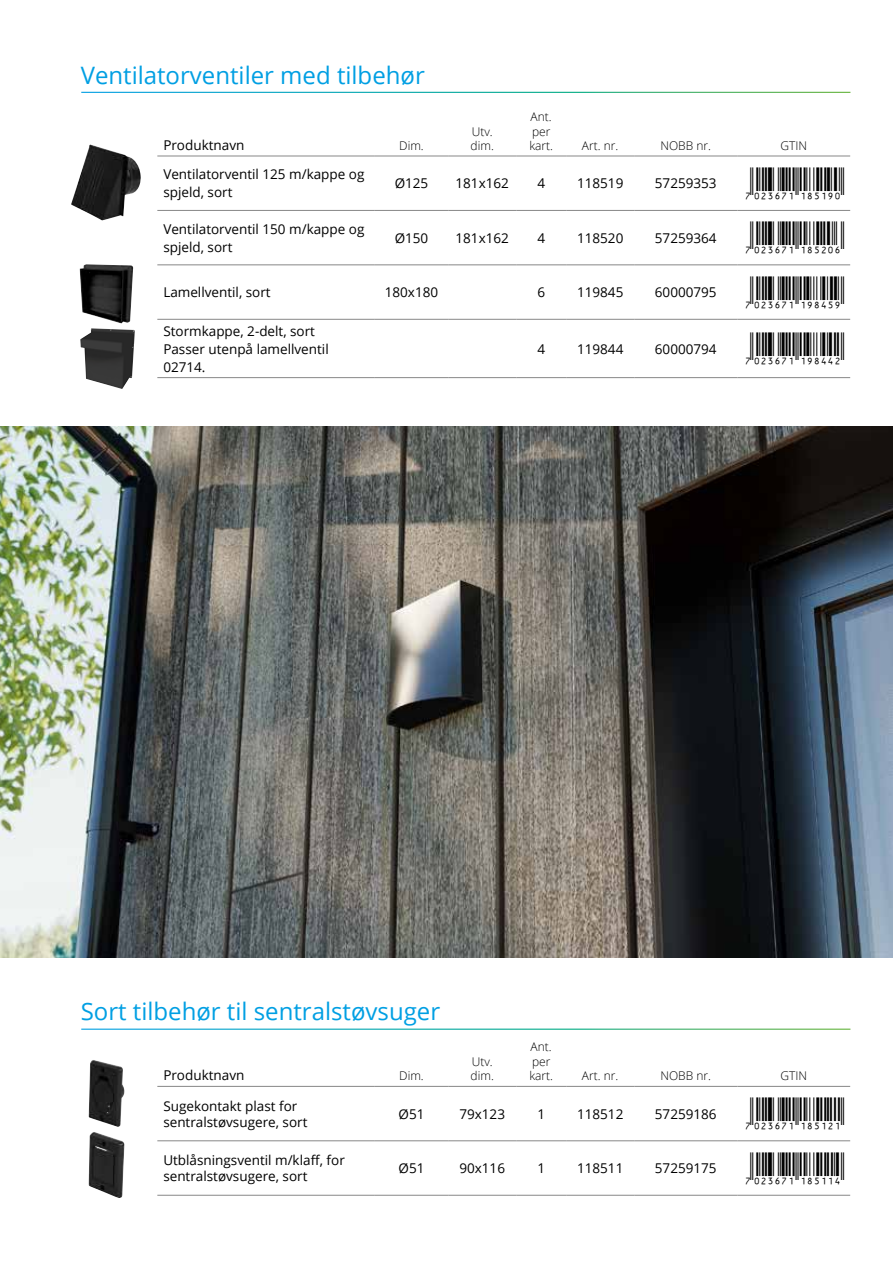
<style>
.page{position:relative;width:893px;height:1263px;background:#fff}
.page>*{position:absolute;margin:0;border:0;box-sizing:border-box;transform-origin:0 0}
.t1{font:31.5px "Viisas EAN Matala";color:#000}
.t2{font:24px "Open Sans";color:#009fe3}
.t3{font:13.5px/18px "Open Sans";color:#000}
.t4{font:300 12px/14.4px "Open Sans";color:#000}
</style>
<div class="page">
<img style="left:71px;top:144px;width:70px;height:76px">
<img style="left:89px;top:1132px;width:35px;height:66px">
<img style="left:0;top:426px;width:893px;height:532px">
<img style="left:80px;top:264px;width:53px;height:59px">
<img style="left:80px;top:328px;width:55px;height:61px">
<img style="left:89px;top:1060px;width:35px;height:67px">
<hr style="left:157px;top:156px;width:218px;height:1px;background:#878787">
<hr style="left:448px;top:156px;width:68px;height:1px;background:#878787">
<hr style="left:516px;top:156px;width:50px;height:1px;background:#878787">
<hr style="left:566px;top:156px;width:68px;height:1px;background:#878787">
<hr style="left:634px;top:156px;width:103px;height:1px;background:#878787">
<hr style="left:737px;top:156px;width:113px;height:1px;background:#878787">
<hr style="left:157px;top:210px;width:218px;height:1px;background:#878787">
<hr style="left:375px;top:210px;width:73px;height:1px;background:#878787">
<hr style="left:448px;top:210px;width:68px;height:1px;background:#878787">
<hr style="left:516px;top:210px;width:50px;height:1px;background:#878787">
<hr style="left:566px;top:210px;width:68px;height:1px;background:#878787">
<hr style="left:634px;top:210px;width:103px;height:1px;background:#878787">
<hr style="left:737px;top:210px;width:113px;height:1px;background:#878787">
<hr style="left:157px;top:265px;width:218px;height:1px;background:#878787">
<hr style="left:375px;top:265px;width:73px;height:1px;background:#878787">
<hr style="left:448px;top:265px;width:68px;height:1px;background:#878787">
<hr style="left:516px;top:265px;width:50px;height:1px;background:#878787">
<hr style="left:566px;top:265px;width:68px;height:1px;background:#878787">
<hr style="left:634px;top:265px;width:103px;height:1px;background:#878787">
<hr style="left:737px;top:265px;width:113px;height:1px;background:#878787">
<hr style="left:157px;top:319px;width:218px;height:1px;background:#878787">
<hr style="left:375px;top:319px;width:73px;height:1px;background:#878787">
<hr style="left:448px;top:319px;width:68px;height:1px;background:#878787">
<hr style="left:516px;top:319px;width:50px;height:1px;background:#878787">
<hr style="left:566px;top:319px;width:68px;height:1px;background:#878787">
<hr style="left:634px;top:319px;width:103px;height:1px;background:#878787">
<hr style="left:737px;top:319px;width:113px;height:1px;background:#878787">
<hr style="left:157px;top:377px;width:218px;height:1px;background:#878787">
<hr style="left:375px;top:377px;width:73px;height:1px;background:#878787">
<hr style="left:448px;top:377px;width:68px;height:1px;background:#878787">
<hr style="left:516px;top:377px;width:50px;height:1px;background:#878787">
<hr style="left:566px;top:377px;width:68px;height:1px;background:#878787">
<hr style="left:634px;top:377px;width:103px;height:1px;background:#878787">
<hr style="left:737px;top:377px;width:113px;height:1px;background:#878787">
<hr style="left:375px;top:156px;width:73px;height:1px;background:#878787">
<hr style="left:157px;top:1086px;width:218px;height:1px;background:#878787">
<hr style="left:375px;top:1086px;width:73px;height:1px;background:#878787">
<hr style="left:448px;top:1086px;width:68px;height:1px;background:#878787">
<hr style="left:516px;top:1086px;width:50px;height:1px;background:#878787">
<hr style="left:157px;top:1140px;width:218px;height:1px;background:#878787">
<hr style="left:375px;top:1140px;width:73px;height:1px;background:#878787">
<hr style="left:448px;top:1140px;width:68px;height:1px;background:#878787">
<hr style="left:516px;top:1140px;width:50px;height:1px;background:#878787">
<hr style="left:566px;top:1140px;width:68px;height:1px;background:#878787">
<hr style="left:634px;top:1140px;width:103px;height:1px;background:#878787">
<hr style="left:737px;top:1140px;width:113px;height:1px;background:#878787">
<hr style="left:157px;top:1195px;width:218px;height:1px;background:#878787">
<hr style="left:375px;top:1195px;width:73px;height:1px;background:#878787">
<hr style="left:448px;top:1195px;width:68px;height:1px;background:#878787">
<hr style="left:516px;top:1195px;width:50px;height:1px;background:#878787">
<hr style="left:566px;top:1195px;width:68px;height:1px;background:#878787">
<hr style="left:634px;top:1195px;width:103px;height:1px;background:#878787">
<hr style="left:737px;top:1195px;width:113px;height:1px;background:#878787">
<hr style="left:737px;top:1086px;width:113px;height:1px;background:#878787">
<hr style="left:566px;top:1086px;width:68px;height:1px;background:#878787">
<hr style="left:634px;top:1086px;width:103px;height:1px;background:#878787">
<h2 class="t2" style="left:81px;top:58px;width:346px">Ventilatorventiler med tilbehør</h2>
<p class="t3" style="left:163px;top:136px;width:83px">Produktnavn</p>
<p class="t4" style="left:399px;top:138px;width:26px">Dim.</p>
<p class="t4" style="left:471px;top:124px;width:25px">Utv. dim.</p>
<p class="t4" style="left:529px;top:109px;width:25px">Ant. per kart.</p>
<p class="t4" style="left:582px;top:138px;width:38px">Art. nr.</p>
<p class="t4" style="left:660px;top:138px;width:52px">NOBB nr.</p>
<p class="t4" style="left:780px;top:138px;width:28px">GTIN</p>
<p class="t3" style="left:163px;top:165px;width:203px">Ventilatorventil 125 m/kappe og spjeld, sort</p>
<p class="t3" style="left:395px;top:174px;width:35px">Ø125</p>
<p class="t3" style="left:455px;top:174px;width:55px">181x162</p>
<p class="t3" style="left:537px;top:174px;width:9px">4</p>
<p class="t3" style="left:577px;top:174px;width:48px">118519</p>
<p class="t3" style="left:655px;top:174px;width:63px">57259353</p>
<h1 class="t1" style="left:743px;top:167px;width:102px">*7023671185190*</h1>
<p class="t3" style="left:163px;top:220px;width:203px">Ventilatorventil 150 m/kappe og spjeld, sort</p>
<p class="t3" style="left:395px;top:229px;width:35px">Ø150</p>
<p class="t3" style="left:455px;top:229px;width:55px">181x162</p>
<p class="t3" style="left:537px;top:229px;width:9px">4</p>
<p class="t3" style="left:577px;top:229px;width:48px">118520</p>
<p class="t3" style="left:655px;top:229px;width:63px">57259364</p>
<h1 class="t1" style="left:743px;top:221px;width:102px">*7023671185206*</h1>
<p class="t3" style="left:163px;top:283px;width:109px">Lamellventil, sort</p>
<p class="t3" style="left:385px;top:283px;width:55px">180x180</p>
<p class="t3" style="left:537px;top:283px;width:9px">6</p>
<p class="t3" style="left:577px;top:283px;width:48px">119845</p>
<p class="t3" style="left:655px;top:283px;width:63px">60000795</p>
<h1 class="t1" style="left:743px;top:276px;width:102px">*7023671198459*</h1>
<p class="t3" style="left:163px;top:321px;width:167px">Stormkappe, 2-delt, sort<br>Passer utenpå lamellventil<br>02714.</p>
<p class="t3" style="left:537px;top:339px;width:9px">4</p>
<p class="t3" style="left:577px;top:339px;width:48px">119844</p>
<p class="t3" style="left:655px;top:339px;width:63px">60000794</p>
<h1 class="t1" style="left:743px;top:332px;width:102px">*7023671198442*</h1>
<h2 class="t2" style="left:81px;top:995px;width:361px">Sort tilbehør til sentralstøvsuger</h2>
<p class="t3" style="left:163px;top:1066px;width:83px">Produktnavn</p>
<p class="t4" style="left:399px;top:1068px;width:26px">Dim.</p>
<p class="t4" style="left:471px;top:1054px;width:25px">Utv. dim.</p>
<p class="t4" style="left:529px;top:1039px;width:25px">Ant. per kart.</p>
<p class="t4" style="left:582px;top:1068px;width:38px">Art. nr.</p>
<p class="t4" style="left:660px;top:1068px;width:52px">NOBB nr.</p>
<p class="t4" style="left:780px;top:1068px;width:28px">GTIN</p>
<p class="t3" style="left:163px;top:1097px;width:146px;line-height:16.2px">Sugekontakt plast for sentralstøvsugere, sort</p>
<p class="t3" style="left:399px;top:1104px;width:27px">Ø51</p>
<p class="t3" style="left:459px;top:1104px;width:47px">79x123</p>
<p class="t3" style="left:537px;top:1104px;width:9px">1</p>
<p class="t3" style="left:577px;top:1104px;width:48px">118512</p>
<p class="t3" style="left:655px;top:1104px;width:63px">57259186</p>
<h1 class="t1" style="left:743px;top:1097px;width:102px">*7023671185121*</h1>
<p class="t3" style="left:163px;top:1152px;width:183px;line-height:16.2px">Utblåsningsventil m/klaff, for sentralstøvsugere, sort</p>
<p class="t3" style="left:399px;top:1159px;width:27px">Ø51</p>
<p class="t3" style="left:459px;top:1159px;width:47px">90x116</p>
<p class="t3" style="left:537px;top:1159px;width:9px">1</p>
<p class="t3" style="left:577px;top:1159px;width:48px">118511</p>
<p class="t3" style="left:655px;top:1159px;width:63px">57259175</p>
<h1 class="t1" style="left:743px;top:1152px;width:102px">*7023671185114*</h1>
</div>
